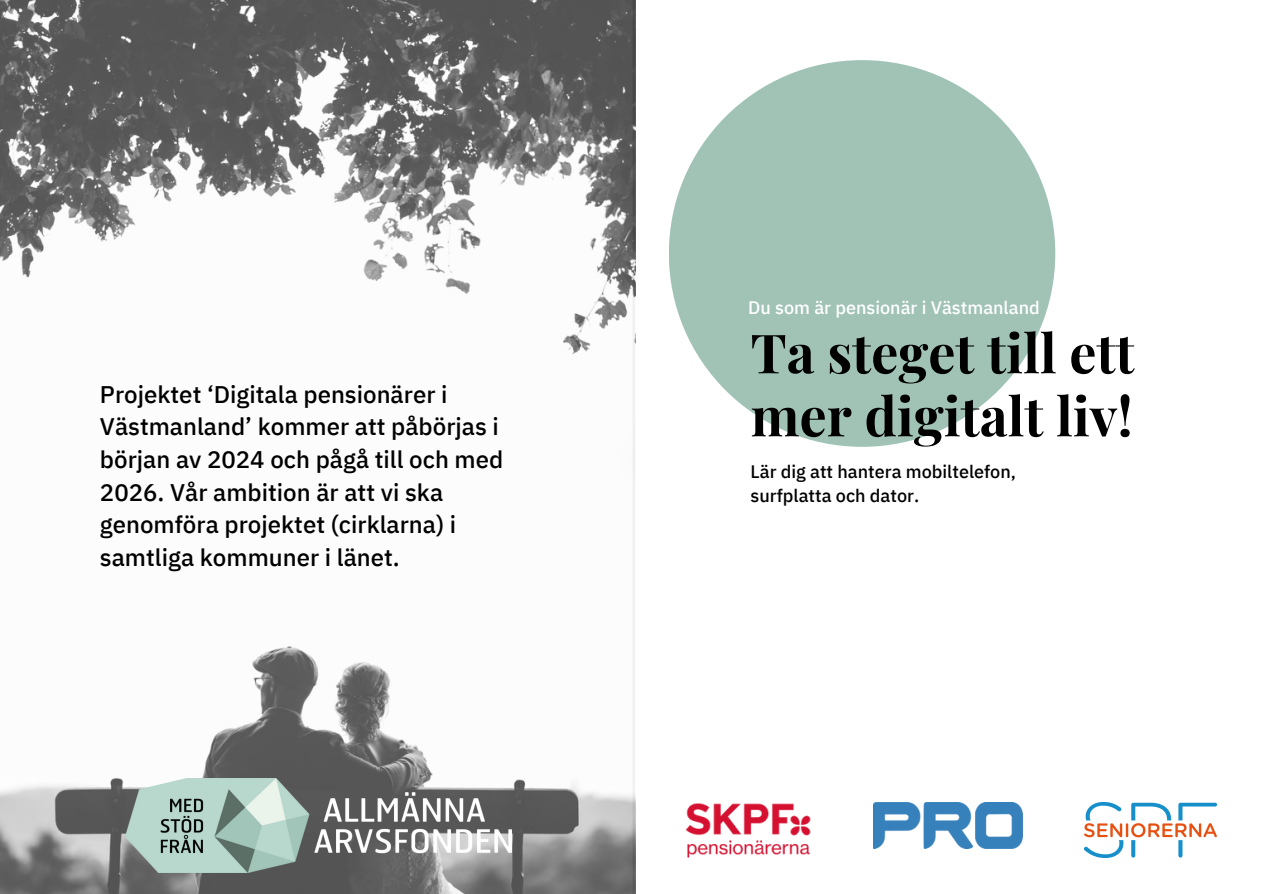
<style>
.page{position:relative;width:1263px;height:894px;background:#fff}
.page>*{position:absolute;margin:0;border:0;box-sizing:border-box;transform-origin:0 0}
.t1{font:700 54px/63px "Playfair Display";color:#000}
.t2{font:500 24px/32.7px "IBM Plex Sans Thai";color:#000}
.t3{font:500 18px/24.8px "IBM Plex Sans Thai";color:#000}
.t4{font:500 18px "IBM Plex Sans Thai";color:#fff}
</style>
<div class="page">
<div style="left:669px;top:60px;width:386px;height:386px;background:#a0c3b6;border-radius:50%"></div>
<img style="left:874px;top:802px;width:148px;height:46px">
<img style="left:685px;top:803px;width:126px;height:55px">
<img style="left:1085px;top:802px;width:131px;height:55px">
<img style="left:0;top:0;width:636px;height:893px">
<img style="left:125px;top:778px;width:386px;height:93px">
<p class="t2" style="left:100px;top:378px;width:405px">Projektet ‘Digitala pensionärer i Västmanland’ kommer att påbörjas i början av 2024 och pågå till och med 2026. Vår ambition är att vi ska genomföra projektet (cirklarna) i samtliga kommuner i länet.</p>
<p class="t4" style="left:748px;top:297px;width:293px">Du som är pensionär i Västmanland</p>
<h1 class="t1" style="left:751px;top:319px;width:385px">Ta steget till ett mer digitalt liv!</h1>
<p class="t3" style="left:751px;top:459px;width:267px">Lär dig att hantera mobiltelefon, surfplatta och dator.</p>
</div>
